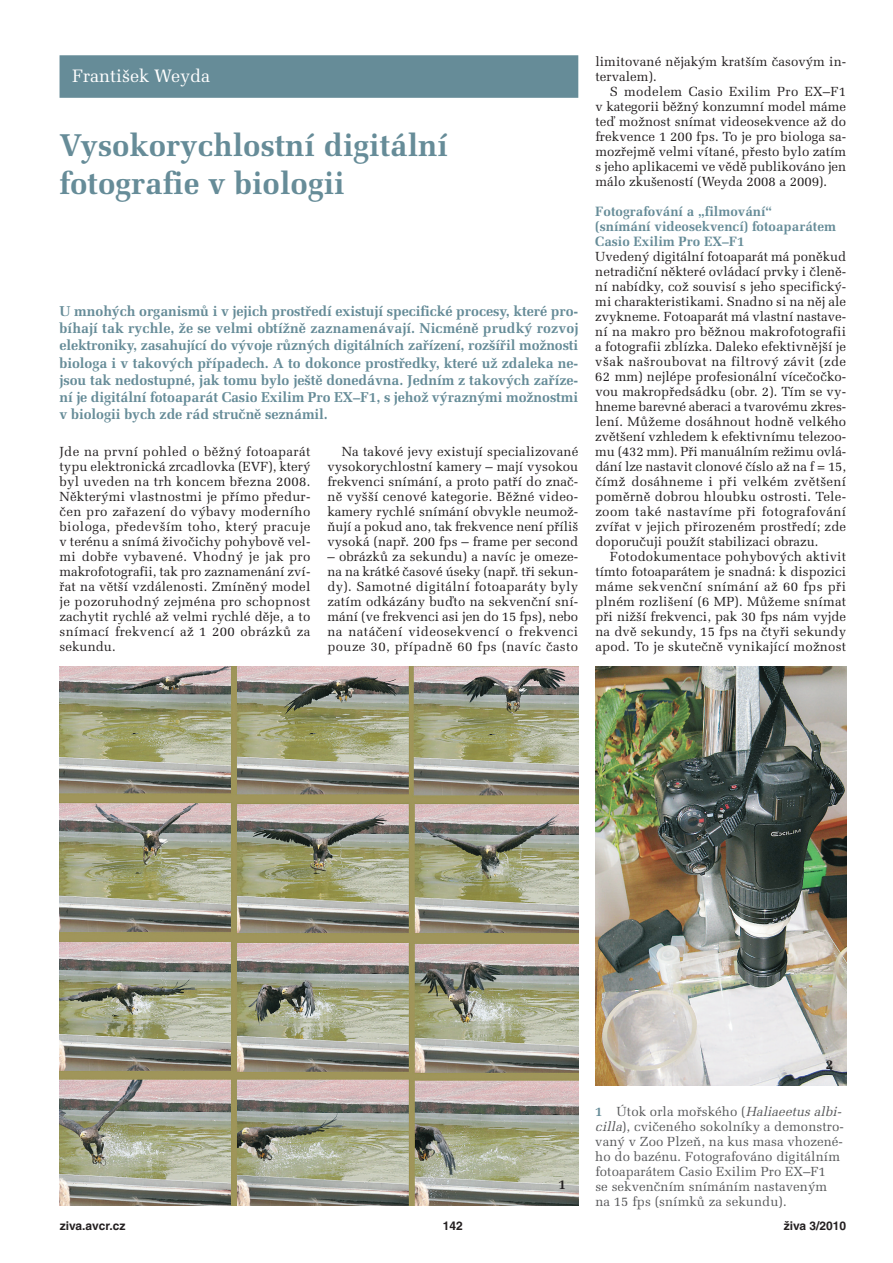
<style>
.page{position:relative;width:893px;height:1263px;background:#fff}
.page>*{position:absolute;margin:0;border:0;box-sizing:border-box;transform-origin:0 0}
.t1{font:700 31.5px/37.5px "Melior CE";color:#668c98}
.t2{font:18px "Melior CE";color:#fff}
.t3{font:700 14.25px/17.2px "Melior CE";letter-spacing:-.005em;color:#668c98;text-align:justify}
.t4{font:700 13.5px/15px "Melior CE";color:#668c98}
.t5{font:700 13.5px "Melior CE";color:#231f20}
.t6{font:13.2px/15px "Melior CE";letter-spacing:.005em;color:#231f20;text-align:justify}
.t7{font:13.2px/15px "Melior CE";letter-spacing:.005em;color:#57585a}
.t8{font:700 12px "Helvetica CE";color:#231f20}
.s1{font-weight:700;color:#668c98}
.s2{font-style:italic}
</style>
<div class="page">
<div style="left:60px;top:55px;width:518px;height:43px;background:#668c98"></div>
<img style="left:60px;top:666px;width:518px;height:539px">
<img style="left:595px;top:666px;width:251px;height:419px">
<h2 class="t2" style="left:72px;top:70px;width:140px">František Weyda</h2>
<h1 class="t1" style="left:60px;top:130px;width:390px">Vysokorychlostní digitální fotografie v biologii</h1>
<p class="t3" style="left:60px;top:304px;width:520px">U mnohých organismů i v jejich prostředí existují specifické procesy, které pro&shy;bíhají tak rychle, že se velmi obtížně zaznamenávají. Nicméně prudký rozvoj elektroniky, zasahující do vývoje různých digitálních zařízení, rozšířil možnosti biologa i v takových případech. A to dokonce prostředky, které už zdaleka ne&shy;jsou tak nedostupné, jak tomu bylo ještě donedávna. Jedním z takových zaříze&shy;ní je digitální fotoaparát Casio Exilim Pro EX–F1, s jehož výraznými možnostmi v biologii bych zde rád stručně seznámil.</p>
<p class="t6" style="left:60px;top:446px;width:252px">Jde na první pohled o běžný fotoaparát typu elektronická zrcadlovka (EVF), který byl uveden na trh koncem března 2008.<br>Některými vlastnostmi je přímo předur&shy;čen pro zařazení do výbavy moderního biologa, především toho, který pracuje v terénu a snímá živočichy pohybově vel&shy;mi dobře vybavené. Vhodný je jak pro makrofotografii, tak pro zaznamenání zví&shy;řat na větší vzdálenosti. Zmíněný model je pozoruhodný zejména pro schopnost zachytit rychlé až velmi rychlé děje, a to snímací frekvencí až 1 200 obrázků za sekundu.</p>
<p class="t6" style="left:327px;top:446px;width:252px;text-indent:14px">Na takové jevy existují specializované vysokorychlostní kamery – mají vysokou frekvenci snímání, a proto patří do znač&shy;ně vyšší cenové kategorie. Běžné video&shy;kamery rychlé snímání obvykle neumož&shy;ňují a pokud ano, tak frekvence není příliš vysoká (např. 200 fps – frame per second</p>
<p class="t6" style="left:327px;top:551px;width:252px">– obrázků za sekundu) a navíc je omeze&shy;na na krátké časové úseky (např. tři sekun&shy;dy). Samotné digitální fotoaparáty byly zatím odkázány buďto na sekvenční sní&shy;mání (ve frekvenci asi jen do 15 fps), nebo na natáčení videosekvencí o frekvenci pouze 30, případně 60 fps (navíc často</p>
<p class="t6" style="left:595px;top:56px;width:252px">limitované nějakým kratším časovým in&shy;tervalem).</p>
<p class="t6" style="left:595px;top:86px;width:252px;text-indent:14px">S modelem Casio Exilim Pro EX–F1 v kategorii běžný konzumní model máme teď možnost snímat videosekvence až do frekvence 1 200 fps. To je pro biologa sa&shy;mozřejmě velmi vítané, přesto bylo zatím s jeho aplikacemi ve vědě publikováno jen málo zkušeností (Weyda 2008 a 2009).</p>
<p class="t4" style="left:595px;top:206px;width:242px">Fotografování a „filmování“<br>(snímání videosekvencí) fotoaparátem<br>Casio Exilim Pro EX–F1</p>
<p class="t6" style="left:595px;top:251px;width:252px">Uvedený digitální fotoaparát má poněkud netradiční některé ovládací prvky i členě&shy;ní nabídky, což souvisí s jeho specifický&shy;mi charakteristikami. Snadno si na něj ale zvykneme. Fotoaparát má vlastní nastave&shy;ní na makro pro běžnou makrofotografii a fotografii zblízka. Daleko efektivnější je však našroubovat na filtrový závit (zde 62 mm) nejlépe profesionální vícečočko&shy;vou makropředsádku (obr. 2). Tím se vy&shy;hneme barevné aberaci a tvarovému zkres&shy;lení. Můžeme dosáhnout hodně velkého zvětšení vzhledem k efektivnímu telezoo&shy;mu (432 mm). Při manuálním režimu ovlá&shy;dání lze nastavit clonové číslo až na f = 15, čímž dosáhneme i při velkém zvětšení poměrně dobrou hloubku ostrosti. Tele&shy;zoom také nastavíme při fotografování zvířat v jejich přirozeném prostředí; zde doporučuji použít stabilizaci obrazu.</p>
<p class="t6" style="left:595px;top:551px;width:252px;text-indent:14px">Fotodokumentace pohybových aktivit tímto fotoaparátem je snadná: k dispozici máme sekvenční snímání až 60 fps při plném rozlišení (6 MP). Můžeme snímat při nižší frekvenci, pak 30 fps nám vyjde na dvě sekundy, 15 fps na čtyři sekundy apod. To je skutečně vynikající možnost</p>
<p class="t5" style="left:559px;top:1180px;width:9px">1</p>
<p class="t5" style="left:826px;top:1060px;width:9px">2</p>
<p class="t7" style="left:595px;top:1106px;width:250px"><span class="s1">1</span> Útok orla mořského (<span class="s2">Haliaeetusalbi&shy;cilla</span>), cvičeného sokolníky a demonstro&shy;vaný v Zoo Plzeň, na kus masa vhozené&shy;ho do bazénu. Fotografováno digitálním fotoaparátem Casio Exilim Pro EX–F1<br>se sekvenčním snímáním nastaveným na 15 fps (snímků za sekundu).</p>
<p class="t8" style="left:60px;top:1221px;width:67px">ziva.avcr.cz</p>
<p class="t8" style="left:443px;top:1221px;width:22px">142</p>
<p class="t8" style="left:784px;top:1221px;width:64px">živa 3/2010</p>
</div>
